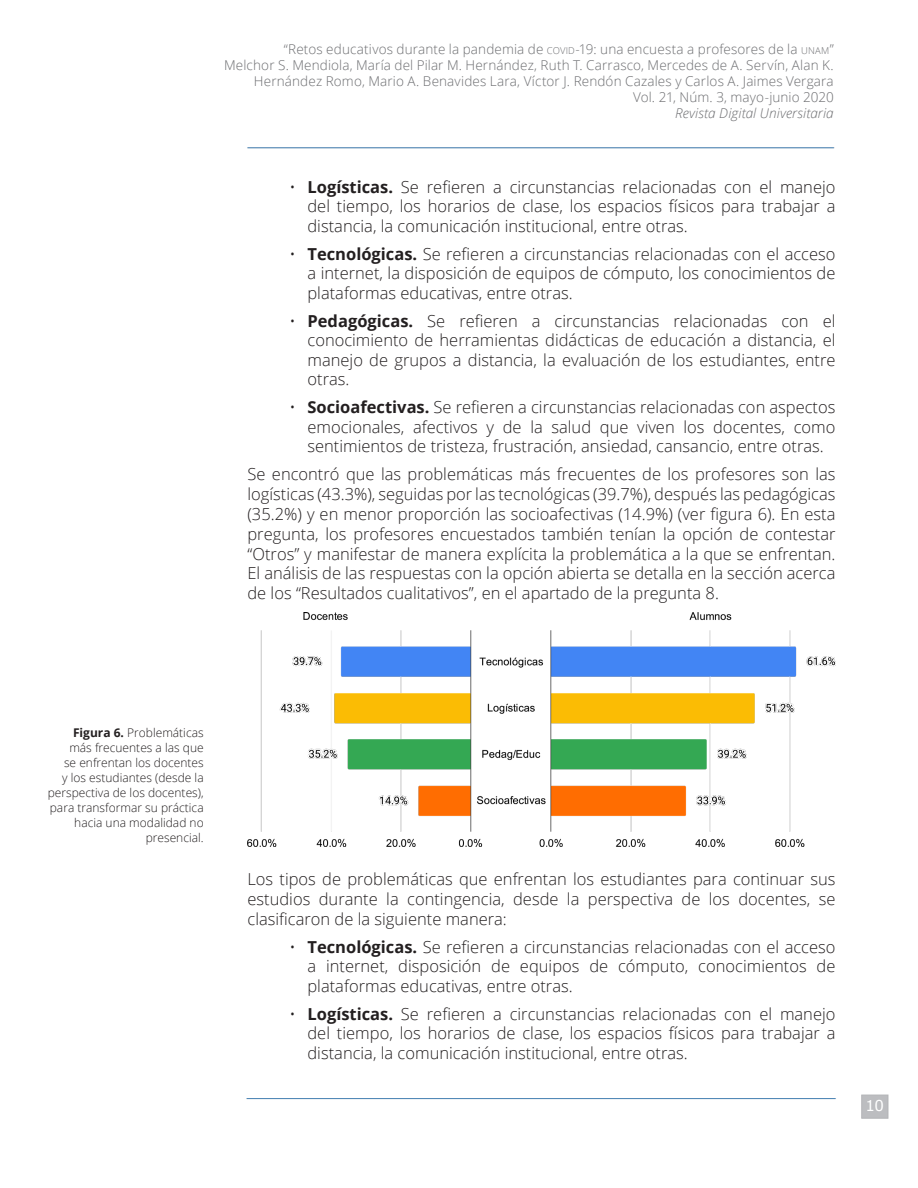
<style>
.page{position:relative;width:918px;height:1188px;background:#fff}
.page>*{position:absolute;margin:0;border:0;box-sizing:border-box;transform-origin:0 0}
.texto_normal{font:300 16.5px/19.5px "Open Sans";color:#231f20;text-align:justify}
.t1{font:15px "Verdana";color:#fff}
.t2{font:300 13.5px/16.2px "Open Sans";letter-spacing:.01em;color:#6c6d70;text-align:right}
.t3{font:italic 300 13.5px "Open Sans";letter-spacing:.005em;color:#6c6d70}
.imagen{font:300 12px/15px "Open Sans";color:#231f20;text-align:right}
.s1{font-size:9.45px}
.s2{font-style:inherit}
.s3{font-weight:700}
</style>
<div class="page">
<div style="left:861px;top:1095px;width:27px;height:24px;background:#bcbdc0"></div>
<hr style="left:247px;top:147px;width:588px;height:2px;background:#719cc1">
<hr style="left:247px;top:148px;width:587px;height:1px;background:#4682b4">
<hr style="left:246px;top:1098px;width:591px;height:1px;background:#231f20;opacity:.44">
<hr style="left:247px;top:1098px;width:589px;height:1px;background:#4682b4">
<img style="left:248px;top:612px;width:588px;height:235px">
<p class="t2" style="left:224px;top:40px;width:611px">“Retos educativos durante la pandemia de <span class="s1">COVID</span><span class="s2">-19</span>: una encuesta a profesores de la <span class="s1">UNAM</span>”<br>Melchor S. Mendiola, María del Pilar M. Hernández, Ruth T. Carrasco, Mercedes de A. Servín, Alan K.<br>Hernández Romo, Mario A. Benavides Lara, Víctor J. Rendón Cazales y Carlos A. Jaimes Vergara<br>Vol. 21, Núm. 3, mayo-junio 2020</p>
<p class="t3" style="left:675px;top:104px;width:160px">Revista Digital Universitaria</p>
<p class="texto_normal" style="left:308px;top:176px;width:530px;text-indent:-18px">• <span class="s3">Logísticas.</span> Se refieren a circunstancias relacionadas con el manejo del tiempo, los horarios de clase, los espacios físicos para trabajar a distancia, la comunicación institucional, entre otras.</p>
<p class="texto_normal" style="left:308px;top:243px;width:530px;text-indent:-18px">• <span class="s3">Tecnológicas.</span> Se refieren a circunstancias relacionadas con el acceso a internet, la disposición de equipos de cómputo, los conocimientos de plataformas educativas, entre otras.</p>
<p class="texto_normal" style="left:308px;top:310px;width:530px;text-indent:-18px">• <span class="s3">Pedagógicas.</span> Se refieren a circunstancias relacionadas con el conocimiento de herramientas didácticas de educación a distancia, el manejo de grupos a distancia, la evaluación de los estudiantes, entre otras.</p>
<p class="texto_normal" style="left:308px;top:397px;width:530px;text-indent:-18px">• <span class="s3">Socioafectivas.</span> Se refieren a circunstancias relacionadas con aspectos emocionales, afectivos y de la salud que viven los docentes, como sentimientos de tristeza, frustración, ansiedad, cansancio, entre otras.</p>
<p class="texto_normal" style="left:248px;top:464px;width:590px">Se encontró que las problemáticas más frecuentes de los profesores son las logísticas (43.3%), seguidas por las tecnológicas (39.7%), después las pedagógicas (35.2%) y en menor proporción las socioafectivas (14.9%) (ver figura 6). En esta pregunta, los profesores encuestados también tenían la opción de contestar “Otros” y manifestar de manera explícita la problemática a la que se enfrentan.<br>El análisis de las respuestas con la opción abierta se detalla en la sección acerca de los “Resultados cualitativos”, en el apartado de la pregunta 8.</p>
<p class="imagen" style="left:48px;top:724px;width:158px"><span class="s3">Figura 6.</span> Problemáticas más frecuentes a las que<br>se enfrentan los docentes<br>y los estudiantes (desde la perspectiva de los docentes), para transformar su práctica hacia una modalidad no presencial.</p>
<p class="texto_normal" style="left:248px;top:869px;width:590px">Los tipos de problemáticas que enfrentan los estudiantes para continuar sus estudios durante la contingencia, desde la perspectiva de los docentes, se clasificaron de la siguiente manera:</p>
<p class="texto_normal" style="left:308px;top:936px;width:530px;text-indent:-18px">• <span class="s3">Tecnológicas.</span> Se refieren a circunstancias relacionadas con el acceso a internet, disposición de equipos de cómputo, conocimientos de plataformas educativas, entre otras.</p>
<p class="texto_normal" style="left:308px;top:1003px;width:530px;text-indent:-18px">• <span class="s3">Logísticas.</span> Se refieren a circunstancias relacionadas con el manejo del tiempo, los horarios de clase, los espacios físicos para trabajar a distancia, la comunicación institucional, entre otras.</p>
<p class="t1" style="left:866px;top:1096px;width:20px">10</p>
</div>
